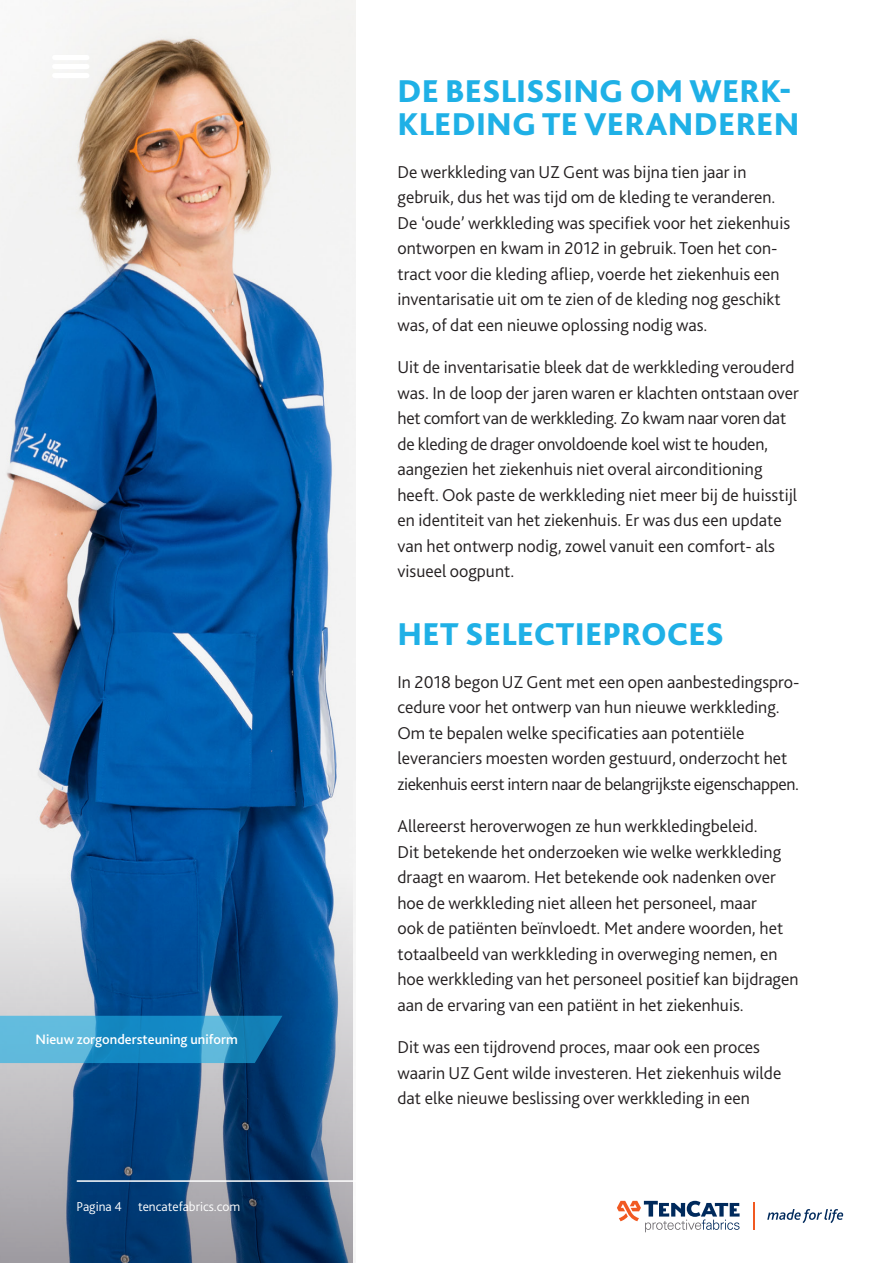
<style>
.page{position:relative;width:893px;height:1263px;background:#fff}
.page>*{position:absolute;margin:0;border:0;box-sizing:border-box;transform-origin:0 0}
.Body{font:800 33px/33px "Bliss 2";letter-spacing:.005em;color:#1fb0e6}
.Body-2{font:300 18px/25.5px "Bliss 2";color:#231f20}
.Body_Bullets{font:500 14.25px "Bliss 2";color:#fff}
.Body_Bullets-2{font:300 13.5px "Bliss 2";color:#fff}
</style>
<div class="page">
<img style="left:0;top:0;width:355px;height:920px">
<svg style="left:0;top:780px;width:353px;height:483px;background:#43709c"></svg>
<div style="left:55px;top:55px;width:32px;height:5px;background:#fff"></div>
<div style="left:55px;top:64px;width:32px;height:5px;background:#fff"></div>
<div style="left:55px;top:73px;width:32px;height:5px;background:#fff"></div>
<hr style="left:77px;top:1180px;width:739px;height:2px;background:#fff">
<svg style="left:0;top:1016px;width:282px;height:47px;background:#3398c8"></svg>
<svg style="left:767px;top:1209px;width:76px;height:14px"></svg>
<svg style="left:617px;top:1201px;width:123px;height:31px"></svg>
<svg style="left:753px;top:1202px;width:1px;height:28px"></svg>
<p class="Body_Bullets" style="left:35px;top:1030px;width:204px">Nieuw zorgondersteuning uniform</p>
<p class="Body_Bullets-2" style="left:76px;top:1198px;width:47px">Pagina 4</p>
<p class="Body_Bullets-2" style="left:138px;top:1198px;width:104px">tencatefabrics.com</p>
<p class="Body" style="left:397px;top:75px;width:403px">DE BESLISSING OM WERK-<br>KLEDING TE VERANDEREN</p>
<p class="Body-2" style="left:397px;top:159px;width:394px">De werkkleding van UZ Gent was bijna tien jaar in gebruik, dus het was tijd om de kleding te veranderen.<br>De ‘oude’ werkkleding was specifiek voor het ziekenhuis ontworpen en kwam in 2012 in gebruik. Toen het con&shy;tract voor die kleding afliep, voerde het ziekenhuis een inventarisatie uit om te zien of de kleding nog geschikt was, of dat een nieuwe oplossing nodig was.</p>
<p class="Body-2" style="left:397px;top:354px;width:403px">Uit de inventarisatie bleek dat de werkkleding verouderd was. In de loop der jaren waren er klachten ontstaan over het comfort van de werkkleding. Zo kwam naar voren dat de kleding de drager onvoldoende koel wist te houden, aangezien het ziekenhuis niet overal airconditioning heeft. Ook paste de werkkleding niet meer bij de huisstijl en identiteit van het ziekenhuis. Er was dus een update van het ontwerp nodig, zowel vanuit een comfort- als visueel oogpunt.</p>
<p class="Body" style="left:397px;top:618px;width:328px">HET SELECTIEPROCES</p>
<p class="Body-2" style="left:397px;top:669px;width:403px">In 2018 begon UZ Gent met een open aanbestedingspro&shy;cedure voor het ontwerp van hun nieuwe werkkleding.<br>Om te bepalen welke specificaties aan potentiële leveranciers moesten worden gestuurd, onderzocht het ziekenhuis eerst intern naar de belangrijkste eigenschappen.</p>
<p class="Body-2" style="left:397px;top:813px;width:403px">Allereerst heroverwogen ze hun werkkledingbeleid.<br>Dit betekende het onderzoeken wie welke werkkleding draagt en waarom. Het betekende ook nadenken over hoe de werkkleding niet alleen het personeel, maar<br>ook de patiënten beïnvloedt. Met andere woorden, het totaalbeeld van werkkleding in overweging nemen, en hoe werkkleding van het personeel positief kan bijdragen aan de ervaring van een patiënt in het ziekenhuis.</p>
<p class="Body-2" style="left:397px;top:1034px;width:385px">Dit was een tijdrovend proces, maar ook een proces waarin UZ Gent wilde investeren. Het ziekenhuis wilde dat elke nieuwe beslissing over werkkleding in een</p>
</div>
